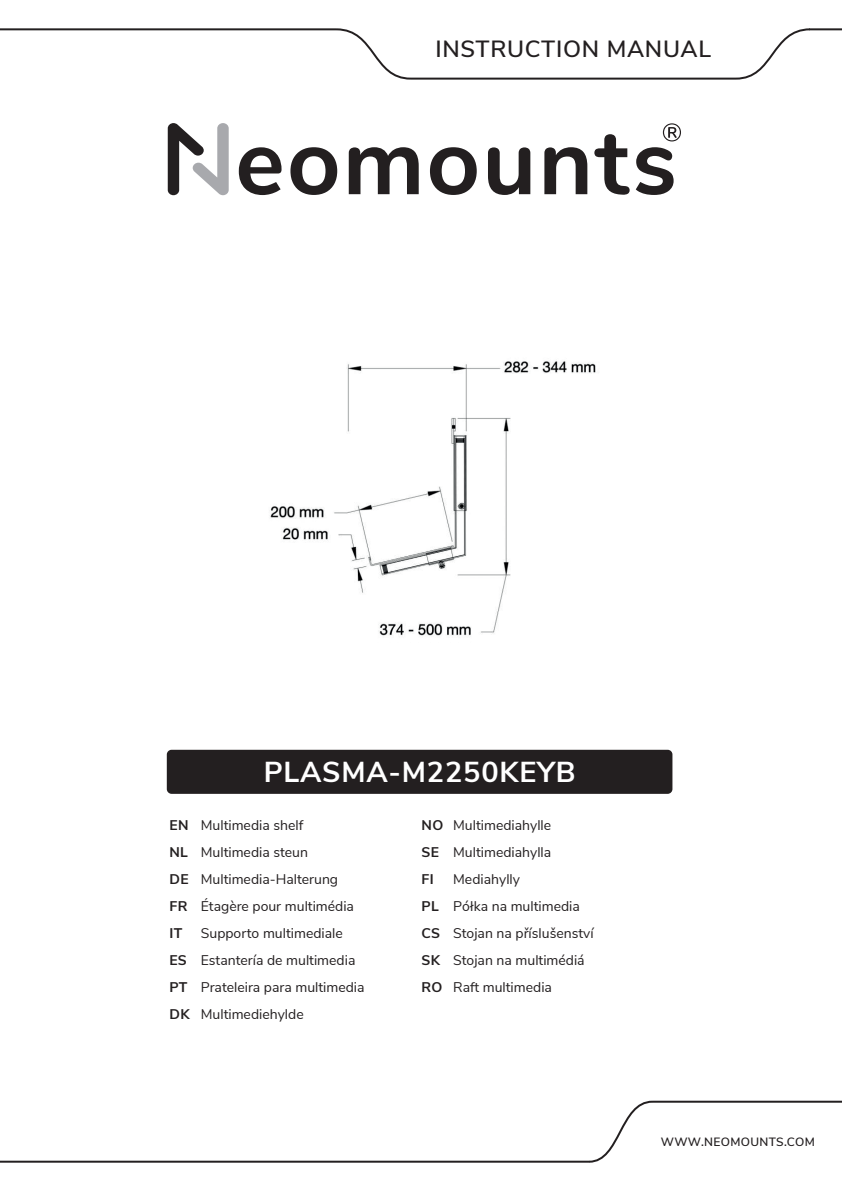
<style>
.page{position:relative;width:842px;height:1191px;background:#fff}
.page>*{position:absolute;margin:0;border:0;box-sizing:border-box;transform-origin:0 0}
.t1{font:700 28.8px "Nunito Sans";letter-spacing:.03em;color:#fff}
.t2{font:600 23.4px "Nunito Sans";letter-spacing:.03em;color:#231f20}
.t3{font:14px/27px "Nunito Sans";color:#231f20}
.t4{font:700 14px/27px "Nunito Sans";letter-spacing:.03em;color:#231f20}
.t5{font:600 12px "Nunito Sans";letter-spacing:.03em;color:#231f20}
</style>
<div class="page">
<svg style="left:0;top:1100px;width:842px;height:63px"></svg>
<svg style="left:0;top:28px;width:842px;height:52px"></svg>
<svg style="left:636px;top:147px;width:38px;height:48px"></svg>
<svg style="left:663px;top:123px;width:18px;height:18px"></svg>
<svg style="left:168px;top:123px;width:61px;height:72px"></svg>
<svg style="left:349px;top:147px;width:70px;height:47px"></svg>
<svg style="left:290px;top:147px;width:47px;height:48px"></svg>
<svg style="left:430px;top:147px;width:47px;height:48px"></svg>
<svg style="left:594px;top:134px;width:36px;height:61px"></svg>
<svg style="left:544px;top:147px;width:43px;height:47px"></svg>
<svg style="left:488px;top:147px;width:42px;height:48px"></svg>
<svg style="left:239px;top:147px;width:43px;height:48px"></svg>
<div style="left:168px;top:750px;width:504px;height:43px;background:#231f20;border-radius:4px"></div>
<div style="left:167px;top:750px;width:505px;height:44px;border:1px solid #231f20;border-radius:4px"></div>
<img style="left:270px;top:361px;width:326px;height:275px">
<h2 class="t2" style="left:435px;top:32px;width:277px">INSTRUCTION MANUAL</h2>
<h1 class="t1" style="left:264px;top:750px;width:313px">PLASMA-M2250KEYB</h1>
<p class="t4" style="left:169px;top:810px;width:22px">EN<br>NL<br>DE<br>FR<br>IT<br>ES<br>PT<br>DK</p>
<p class="t4" style="left:421px;top:810px;width:23px">NO<br>SE<br>FI<br>PL<br>CS<br>SK<br>RO</p>
<p class="t3" style="left:201px;top:810px;width:165px">Multimedia shelf<br>Multimedia steun<br>Multimedia-Halterung<br>Étagère pour multimédia<br>Supporto multimediale<br>Estantería de multimedia<br>Prateleira para multimedia<br>Multimediehylde</p>
<p class="t3" style="left:453px;top:810px;width:142px">Multimediahylle<br>Multimediahylla<br>Mediahylly<br>Półka na multimedia<br>Stojan na příslušenství<br>Stojan na multimédiá<br>Raft multimedia</p>
<p class="t5" style="left:661px;top:1133px;width:156px">WWW.NEOMOUNTS.COM</p>
</div>
